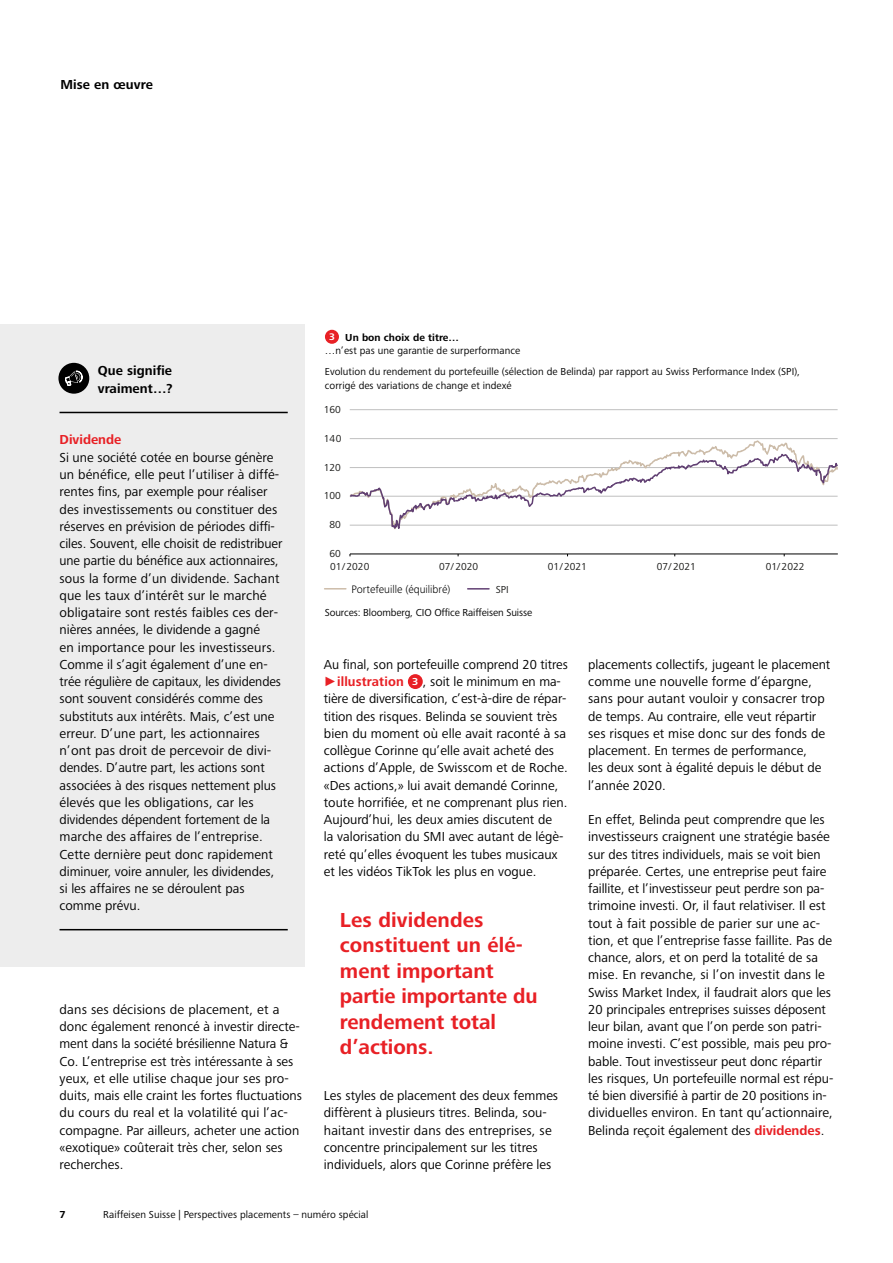
<style>
.page{position:relative;width:893px;height:1263px;background:#fff}
.page>*{position:absolute;margin:0;border:0;box-sizing:border-box;transform-origin:0 0}
.t1{font:700 21px/25.5px "Frutiger Next LTW1 G";letter-spacing:.005em;color:#e82025}
.t2{font:13.5px/17.2px "Frutiger Next LTW1 G";color:#000}
.t3{font:700 13.5px/17.2px "Frutiger Next LTW1 G";letter-spacing:.005em;color:#000}
.t4{font:700 13.5px "Frutiger Next LTW1 G";color:#e82025}
.t5{font:300 11.25px "Frutiger Next Pro";color:#000}
.t6{font:10.5px/13.5px "Frutiger Next LTW1 G";letter-spacing:.005em;color:#000}
.t7{font:10.5px "Frutiger Next LTW1 G";color:#1d1d1b}
.t8{font:700 10.5px "Frutiger Next LTW1 G";color:#000}
.s1{font-weight:700;font-size:9.9px;color:#fff}
.s2{font-weight:700}
.s3{font-family:"Arial";color:#e82025}
.s4{font-weight:700;color:#e82025}
.s5{font-weight:700;font-size:10.5px;color:#fff}
</style>
<div class="page">
<div style="left:325px;top:330px;width:14px;height:14px;background:#e82025;border-radius:50%"></div>
<hr style="left:468px;top:588px;width:21px;height:2px;background:#614073">
<svg style="left:325px;top:588px;width:21px;height:1px"></svg>
<hr style="left:350px;top:438px;width:488px;height:1px;background:#bfbfbf">
<hr style="left:350px;top:409px;width:488px;height:1px;background:#bfbfbf">
<hr style="left:350px;top:554px;width:488px;height:1px;background:#000">
<svg style="left:349px;top:440px;width:489px;height:90px"></svg>
<div style="left:408px;top:674px;width:15px;height:15px;background:#e82025;border-radius:50%"></div>
<div style="left:0;top:324px;width:305px;height:642px;background:#ededed"></div>
<div style="left:58px;top:363px;width:31px;height:31px;background:#000;border-radius:50%"></div>
<svg style="left:65px;top:371px;width:17px;height:15px"></svg>
<hr style="left:60px;top:412px;width:228px;height:1px;background:#000">
<hr style="left:60px;top:929px;width:228px;height:1px;background:#000">
<p class="t3" style="left:61px;top:77px;width:94px">Mise en œuvre</p>
<p class="t3" style="left:98px;top:363px;width:76px">Que signifie vraiment…?</p>
<p class="t4" style="left:60px;top:432px;width:64px">Dividende</p>
<p class="t2" style="left:60px;top:449px;width:224px">Si une société cotée en bourse génère un bénéfice, elle peut l’utiliser à diffé&shy;rentes fins, par exemple pour réaliser des investissements ou constituer des réserves en prévision de périodes diffi&shy;ciles. Souvent, elle choisit de redistribuer une partie du bénéfice aux actionnaires, sous la forme d’un dividende. Sachant que les taux d’intérêt sur le marché obligataire sont restés faibles ces der&shy;nières années, le dividende a gagné<br>en importance pour les investisseurs.<br>Comme il s’agit également d’une en&shy;trée régulière de capitaux, les dividendes sont souvent considérés comme des substituts aux intérêts. Mais, c’est une erreur. D’une part, les actionnaires n’ont pas droit de percevoir de divi&shy;dendes. D’autre part, les actions sont associées à des risques nettement plus élevés que les obligations, car les dividendes dépendent fortement de la marche des affaires de l’entreprise.<br>Cette dernière peut donc rapidement diminuer, voire annuler, les dividendes, si les affaires ne se déroulent pas comme prévu.</p>
<p class="t2" style="left:60px;top:1001px;width:244px">dans ses décisions de placement, et a donc également renoncé à investir directe&shy;ment dans la société brésilienne Natura &amp; Co. L’entreprise est très intéressante à ses yeux, et elle utilise chaque jour ses pro&shy;duits, mais elle craint les fortes fluctuations du cours du real et la volatilité qui l’ac&shy;compagne. Par ailleurs, acheter une action «exotique» coûterait très cher, selon ses recherches.</p>
<p class="t6" style="left:325px;top:331px;width:197px;text-indent:4px"><span class="s1">3</span> <span class="s2">Un bon choix de titre…<br></span>…n’est pas une garantie de surperformance</p>
<p class="t6" style="left:325px;top:365px;width:477px">Evolution du rendement du portefeuille (sélection de Belinda) par rapport au Swiss Performance Index (SPI), corrigé des variations de change et indexé</p>
<p class="t7" style="left:324px;top:403px;width:19px">160</p>
<p class="t7" style="left:324px;top:432px;width:19px">140</p>
<p class="t7" style="left:324px;top:461px;width:19px">120</p>
<p class="t7" style="left:324px;top:490px;width:19px">100</p>
<p class="t7" style="left:329px;top:519px;width:13px">80</p>
<p class="t7" style="left:329px;top:548px;width:13px">60</p>
<p class="t7" style="left:330px;top:560px;width:41px">01/2020</p>
<p class="t7" style="left:439px;top:560px;width:41px">07/ 2020</p>
<p class="t7" style="left:548px;top:560px;width:41px">01/2021</p>
<p class="t7" style="left:657px;top:560px;width:41px">07/ 2021</p>
<p class="t7" style="left:766px;top:560px;width:40px">01/ 2022</p>
<p class="t5" style="left:351px;top:582px;width:100px">Portefeuille (équilibré)</p>
<p class="t7" style="left:496px;top:583px;width:15px">SPI</p>
<p class="t6" style="left:325px;top:606px;width:209px">Sources: Bloomberg, CIO Office Raiffeisen Suisse</p>
<p class="t2" style="left:324px;top:656px;width:246px">Au final, son portefeuille comprend 20 titres <span class="s3">►</span><span class="s4">illustration</span> <span class="s5">3</span> , soit le minimum en ma&shy;tière de diversification, c’est-à-dire de répar&shy;tition des risques. Belinda se souvient très bien du moment où elle avait raconté à sa collègue Corinne qu’elle avait acheté des actions d’Apple, de Swisscom et de Roche. «Des actions,» lui avait demandé Corinne, toute horrifiée, et ne comprenant plus rien.<br>Aujourd’hui, les deux amies discutent de<br>la valorisation du SMI avec autant de légè&shy;reté qu’elles évoquent les tubes musicaux et les vidéos TikTok les plus en vogue.</p>
<h1 class="t1" style="left:340px;top:908px;width:199px">Les dividendes constituent un élé&shy;ment important partie importante du rendement total d’actions.</h1>
<p class="t2" style="left:324px;top:1087px;width:236px">Les styles de placement des deux femmes diffèrent à plusieurs titres. Belinda, sou&shy;haitant investir dans des entreprises, se concentre principalement sur les titres individuels, alors que Corinne préfère les</p>
<p class="t2" style="left:588px;top:656px;width:244px">placements collectifs, jugeant le placement comme une nouvelle forme d’épargne, sans pour autant vouloir y consacrer trop de temps. Au contraire, elle veut répartir ses risques et mise donc sur des fonds de placement. En termes de performance,<br>les deux sont à égalité depuis le début de l’année 2020.</p>
<p class="t2" style="left:588px;top:811px;width:247px">En effet, Belinda peut comprendre que les investisseurs craignent une stratégie basée sur des titres individuels, mais se voit bien préparée. Certes, une entreprise peut faire faillite, et l’investisseur peut perdre son pa&shy;trimoine investi. Or, il faut relativiser. Il est tout à fait possible de parier sur une ac&shy;tion, et que l’entreprise fasse faillite. Pas de chance, alors, et on perd la totalité de sa mise. En revanche, si l’on investit dans le Swiss Market Index, il faudrait alors que les 20 principales entreprises suisses déposent leur bilan, avant que l’on perde son patri&shy;moine investi. C’est possible, mais peu pro&shy;bable. Tout investisseur peut donc répartir les risques, Un portefeuille normal est répu&shy;té bien diversifié à partir de 20 positions in&shy;dividuelles environ. En tant qu’actionnaire, Belinda reçoit également des <span class="s4">dividendes</span>.</p>
<p class="t8" style="left:60px;top:1209px;width:8px">7</p>
<p class="t6" style="left:103px;top:1208px;width:267px">Raiffeisen Suisse | Perspectives placements – numéro spécial</p>
</div>
